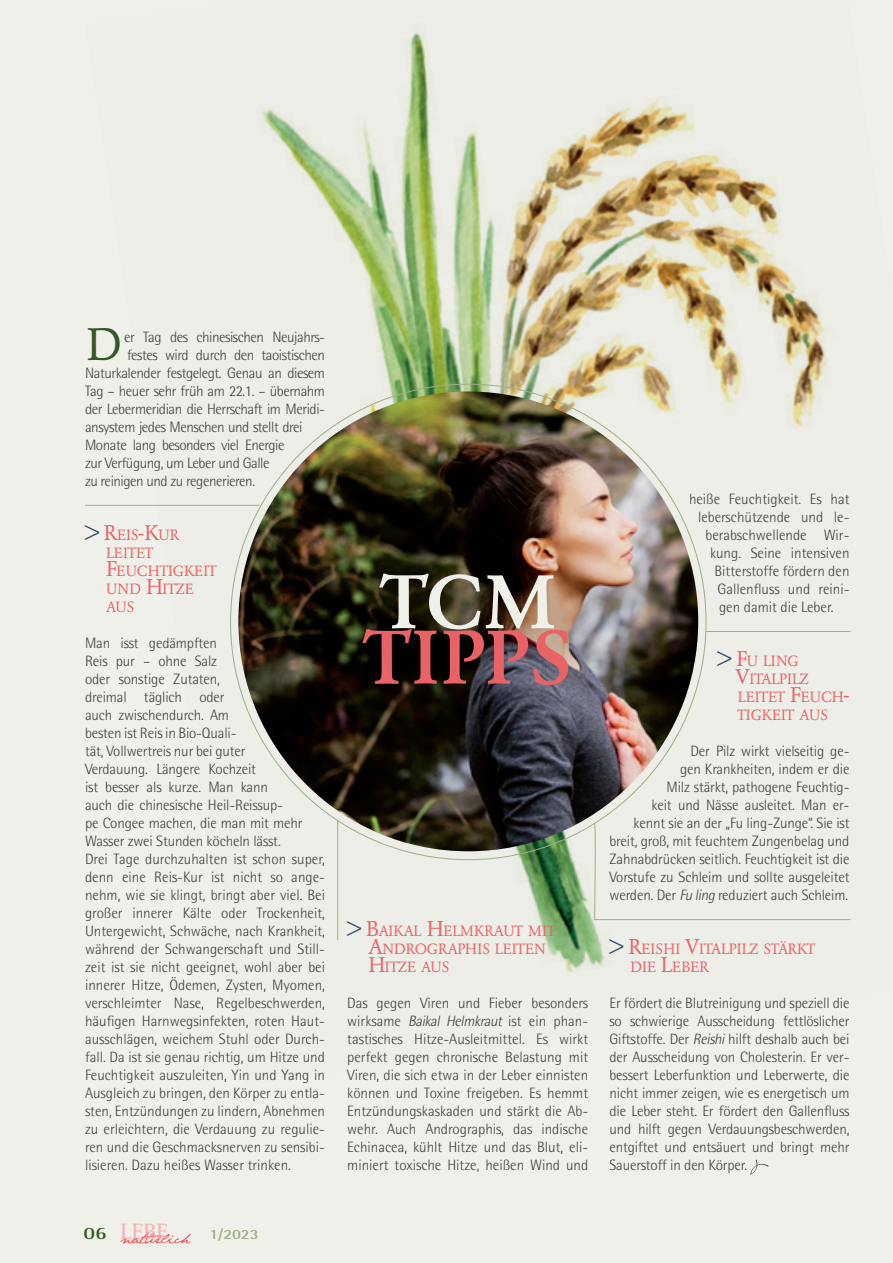
<style>
.page{position:relative;width:893px;height:1263px;background:#eff0e9}
.page>*{position:absolute;margin:0;border:0;box-sizing:border-box;transform-origin:0 0}
.t1{font:500 75px "Garamond BQ";letter-spacing:.025em;color:#e96366}
.t2{font:500 75px "Garamond BQ";color:#eff0e9}
.t3{font:45px "Garamond BQ";color:#345728}
.t4{font:700 23.1px "Rotis Serif";color:#f5b5b7;scale:.91 1}
.t5{font:300 15px/18px "AT Rotis Semi Sans";letter-spacing:-.01em;color:#3e3e3f;text-align:justify}
.t6{font:300 15px "AT Rotis Semi Sans";letter-spacing:-.03em;color:#3e3e3f}
.t7{font:14.7px/18px "Garamond BQ";letter-spacing:-.01em;color:#e96366}
.t8{font:14.7px/18px "Garamond BQ";letter-spacing:-.03em;color:#e96366}
.t9{font:700 14.1px "AT Rotis Semi Sans";color:#9cad86;scale:1.18 1}
.s1{font-size:21px;color:#2a4566}
.s2{font-size:21px}
.s3{font-size:17.85px;color:#345728}
.s4{font-style:italic}
</style>
<div class="page">
<img style="left:85px;top:33px;width:766px;height:940px">
<svg style="left:120px;top:1232px;width:71px;height:12px"></svg>
<svg style="left:750px;top:1159px;width:19px;height:16px"></svg>
<img style="left:238px;top:391px;width:460px;height:460px;border-radius:230px">
<div style="left:301px;top:504px;width:335px;height:251px;background:#000;opacity:.6"></div>
<hr style="left:85px;top:505px;width:174px;height:1px;background:#9eae87">
<hr style="left:337px;top:820px;width:1px;height:120px;background:#9eae87">
<svg style="left:594px;top:823px;width:257px;height:97px"></svg>
<hr style="left:706px;top:631px;width:144px;height:1px;background:#9eae87">
<h2 class="t3" style="left:86px;top:318px;width:37px">D</h2>
<p class="t6" style="left:124px;top:328px;width:202px">er Tag des chinesischen Neujahrs-</p>
<p class="t6" style="left:127px;top:346px;width:199px">festes wird durch den taoistischen</p>
<p class="t6" style="left:85px;top:364px;width:242px">Naturkalender festgelegt. Genau an diesem</p>
<p class="t6" style="left:85px;top:382px;width:242px">Tag – heuer sehr früh am 22.1. – übernahm</p>
<p class="t6" style="left:85px;top:400px;width:242px">der Lebermeridian die Herrschaft im Meridi-</p>
<p class="t6" style="left:85px;top:418px;width:219px">ansystem jedes Menschen und stellt drei</p>
<p class="t6" style="left:85px;top:436px;width:201px">Monate lang besonders viel Energie</p>
<p class="t6" style="left:85px;top:454px;width:186px">zur Verfügung, um Leber und Galle</p>
<p class="t6" style="left:85px;top:472px;width:172px">zu reinigen und zu regenerieren.</p>
<p class="t7" style="left:106px;top:526px;width:112px;text-indent:-21px"><span class="s1">&gt;</span> <span class="s2">R</span>EIS<span class="s2">-K</span>UR<br>LEITET<br><span class="s2">F</span>EUCHTIGKEIT<br>UND <span class="s2">H</span>ITZE<br>AUS</p>
<p class="t5" style="left:85px;top:634px;width:242px;text-align:left">Man isst gedämpften<br>Reis pur – ohne Salz<br>oder sonstige Zutaten,<br>dreimal täglich oder<br>auch zwischendurch. Am<br>besten ist Reis in Bio-Quali-<br>tät, Vollwertreis nur bei guter<br>Verdauung. Längere Kochzeit<br>ist besser als kurze. Man kann<br>auch die chinesische Heil-Reissup-<br>pe Congee machen, die man mit mehr Wasser zwei Stunden köcheln lässt.<br>Drei Tage durchzuhalten ist schon super, denn eine Reis-Kur ist nicht so ange&shy;nehm, wie sie klingt, bringt aber viel. Bei großer innerer Kälte oder Trockenheit, Untergewicht, Schwäche, nach Krankheit, während der Schwangerschaft und Still&shy;zeit ist sie nicht geeignet, wohl aber bei innerer Hitze, Ödemen, Zysten, Myomen, verschleimter Nase, Regelbeschwerden, häufigen Harnwegsinfekten, roten Haut&shy;ausschlägen, weichem Stuhl oder Durch&shy;fall. Da ist sie genau richtig, um Hitze und Feuchtigkeit auszuleiten, Yin und Yang in Ausgleich zu bringen, den Körper zu entla&shy;sten, Entzündungen zu lindern, Abnehmen zu erleichtern, die Verdauung zu regulie&shy;ren und die Geschmacksnerven zu sensibi&shy;lisieren. Dazu heißes Wasser trinken.</p>
<h3 class="t4" style="left:83px;top:1218px;width:94px"><span class="s3">06</span> LEBE</h3>
<p class="t9" style="left:209px;top:1226px;width:43px">1/2023</p>
<h1 class="t2" style="left:379px;top:558px;width:178px">TCM</h1>
<h1 class="t1" style="left:362px;top:614px;width:212px">TIPPS</h1>
<p class="t7" style="left:368px;top:922px;width:189px;text-indent:-21px"><span class="s1">&gt;</span> <span class="s2">B</span>AIKAL <span class="s2">H</span>ELMKRAUT MIT<br><span class="s2">A</span>NDROGRAPHIS LEITEN<br><span class="s2">H</span>ITZE AUS</p>
<p class="t5" style="left:347px;top:994px;width:242px">Das gegen Viren und Fieber besonders wirksame <span class="s4">Baikal Helmkraut</span> ist ein phan&shy;tastisches Hitze-Ausleitmittel. Es wirkt perfekt gegen chronische Belastung mit Viren, die sich etwa in der Leber einnisten können und Toxine freigeben. Es hemmt Entzündungskaskaden und stärkt die Ab&shy;wehr. Auch Andrographis, das indische Echinacea, kühlt Hitze und das Blut, eli&shy;miniert toxische Hitze, heißen Wind und</p>
<p class="t5" style="left:689px;top:490px;width:162px">heiße Feuchtigkeit. Es hat</p>
<p class="t5" style="left:698px;top:508px;width:153px">leberschützende und le-</p>
<p class="t5" style="left:705px;top:526px;width:145px">berabschwellende Wir-</p>
<p class="t5" style="left:710px;top:544px;width:141px">kung. Seine intensiven</p>
<p class="t5" style="left:714px;top:562px;width:137px">Bitterstoffe fördern den</p>
<p class="t5" style="left:717px;top:580px;width:133px">Gallenfluss und reini-</p>
<p class="t5" style="left:719px;top:598px;width:116px">gen damit die Leber.</p>
<p class="t8" style="left:736px;top:652px;width:115px;text-indent:-18px"><span class="s1">&gt;</span> <span class="s2">F</span>U LING<br><span class="s2">V</span>ITALPILZ<br>LEITET <span class="s2">F</span>EUCH<span class="s2">-<br></span>TIGKEIT AUS</p>
<p class="t5" style="left:609px;top:742px;width:242px;text-align:right">Der Pilz wirkt vielseitig ge-<br>gen Krankheiten, indem er die<br>Milz stärkt, pathogene Feuchtig-<br>keit und Nässe ausleitet. Man er-<br>kennt sie an der „Fu ling-Zunge“. Sie ist breit, groß, mit feuchtem Zungenbelag und Zahnabdrücken seitlich. Feuchtigkeit ist die Vorstufe zu Schleim und sollte ausgeleitet werden. Der <span class="s4">Fu ling</span> reduziert auch Schleim.</p>
<p class="t7" style="left:631px;top:940px;width:187px;text-indent:-21px"><span class="s1">&gt;</span> <span class="s2">R</span>EISHI <span class="s2">V</span>ITALPILZ STÄRKT<br>DIE <span class="s2">L</span>EBER</p>
<p class="t5" style="left:609px;top:994px;width:242px">Er fördert die Blutreinigung und speziell die so schwierige Ausscheidung fettlöslicher Giftstoffe. Der <span class="s4">Reishi</span>hilft deshalb auch bei der Ausscheidung von Cholesterin. Er ver&shy;bessert Leberfunktion und Leberwerte, die nicht immer zeigen, wie es energetisch um die Leber steht. Er fördert den Gallenfluss und hilft gegen Verdauungsbeschwerden, entgiftet und entsäuert und bringt mehr Sauerstoff in den Körper.</p>
</div>
